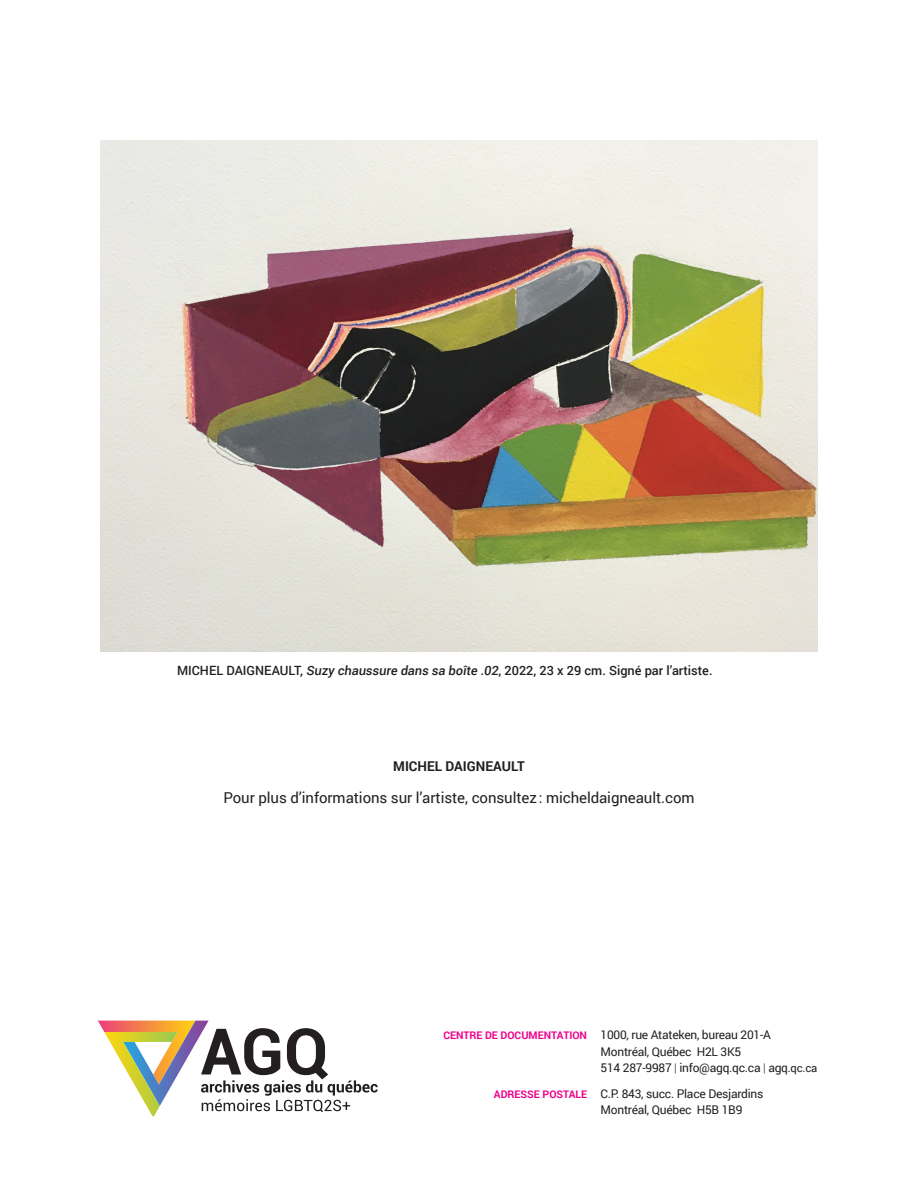
<style>
.page{position:relative;width:918px;height:1188px;background:#fff}
.page>*{position:absolute;margin:0;border:0;box-sizing:border-box;transform-origin:0 0}
.t1{font:15px "Roboto";letter-spacing:-.005em;color:#231f20}
.t2{font:700 13.5px "Roboto";color:#231f20}
.t3{font:500 12.75px "Roboto";color:#231f20}
.t4{font:12px "Roboto";letter-spacing:-.02em;color:#231f20}
.s1{font-weight:700;font-size:10.5px;color:#ed028c}
.s2{font-weight:300}
.s3{font-size:11.25px}
</style>
<div class="page">
<img style="left:100px;top:140px;width:718px;height:512px">
<svg style="left:98px;top:1021px;width:280px;height:95px"></svg>
<p class="t3" style="left:177px;top:662px;width:537px">MICHEL DAIGNEAULT, Suzy chaussure dans sa boîte .02, 2022, 23 x 29 cm. Signé par l’artiste.</p>
<p class="t2" style="left:393px;top:757px;width:133px">MICHEL DAIGNEAULT</p>
<p class="t1" style="left:223px;top:787px;width:473px">Pour plus d’informations sur l’artiste, consultez: micheldaigneault.com</p>
<p class="t4" style="left:443px;top:1027px;width:329px"><span class="s1">CENTRE DE DOCUMENTATION</span> 1000, rue Atateken, bureau 201-A</p>
<p class="t4" style="left:601px;top:1043px;width:142px">Montréal, Québec H2L 3K5</p>
<p class="t4" style="left:601px;top:1060px;width:218px">514 287-9987 <span class="s2">|</span> info@agq.qc.ca <span class="s2">|</span> agq<span class="s3">.qc.ca</span></p>
<p class="t4" style="left:494px;top:1085px;width:271px"><span class="s1">ADRESSE POSTALE</span> C.P. 843, succ. Place Desjardins</p>
<p class="t4" style="left:601px;top:1102px;width:143px">Montréal, Québec H5B 1B9</p>
</div>
